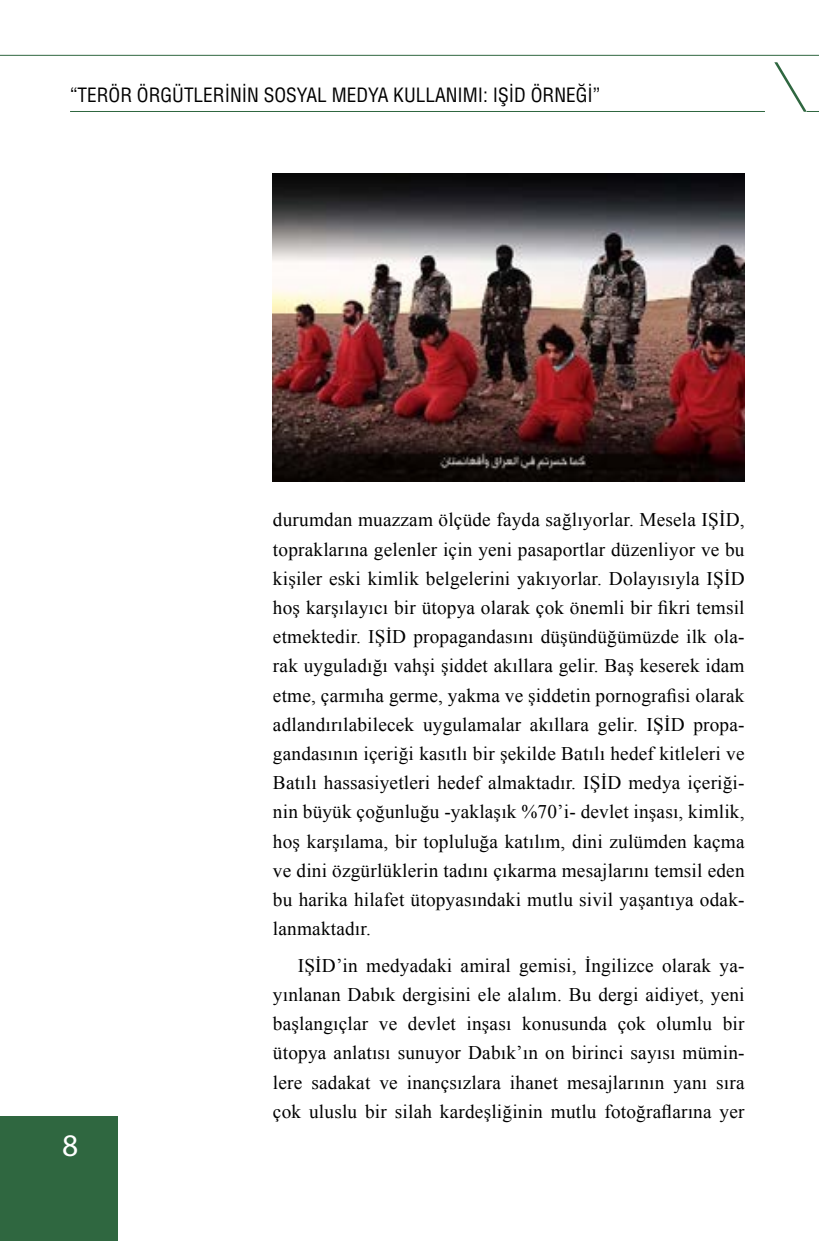
<style>
.page{position:relative;width:819px;height:1241px;background:#fff}
.page>*{position:absolute;margin:0;border:0;box-sizing:border-box;transform-origin:0 0}
.t1{font:31.5px "Myriad Pro";color:#fff}
.t2{font:19.25px/29.2px "Times New Roman";letter-spacing:.01em;color:#000;text-align:justify}
.t3{font:condensed 19.25px "Helvetica LT Std";color:#000}
</style>
<div class="page">
<hr style="left:0;top:55px;width:819px;height:1px;background:#2f6740">
<svg style="left:774px;top:62px;width:45px;height:50px"></svg>
<hr style="left:70px;top:111px;width:695px;height:1px;background:#2f6740">
<div style="left:0;top:1116px;width:117px;height:124px;background:#2f6740"></div>
<img style="left:273px;top:174px;width:471px;height:307px">
<p class="t3" style="left:70px;top:83px;width:532px">“TERÖR ÖRGÜTLERININ SOSYAL MEDYA KULLANIMI: IŞİ D ÖRNEĞI”</p>
<h1 class="t1" style="left:62px;top:1125px;width:18px">8</h1>
<p class="t2" style="left:273px;top:505px;width:473px">durumdan muazzam ölçüde fayda sağlıyorlar. Mesela IŞİD, topraklarına gelenler için yeni pasaportlar düzenliyor ve bu kişiler eski kimlik belgelerini yakıyorlar. Dolayısıyla IŞİD hoş karşılayıcı bir ütopya olarak çok önemli bir fikri temsil etmektedir. IŞİD propagandasını düşündüğümüzde ilk ola&shy;rak uyguladığı vahşi şiddet akıllara gelir. Baş keserek idam etme, çarmıha germe, yakma ve şiddetin pornografisi olarak adlandırılabilecek uygulamalar akıllara gelir. IŞİD propa&shy;gandasının içeriği kasıtlı bir şekilde Batılı hedef kitleleri ve Batılı hassasiyetleri hedef almaktadır. IŞİD medya içeriği&shy;nin büyük çoğunluğu -yaklaşık %70’i- devlet inşası, kimlik, hoş karşılama, bir topluluğa katılım, dini zulümden kaçma ve dini özgürlüklerin tadını çıkarma mesajlarını temsil eden bu harika hilafet ütopyasındaki mutlu sivil yaşantıya odak&shy;lanmaktadır.</p>
<p class="t2" style="left:273px;top:950px;width:473px;text-indent:25px">IŞİD’in medyadaki amiral gemisi, İngilizce olarak ya&shy;yınlanan Dabık dergisini ele alalım. Bu dergi aidiyet, yeni başlangıçlar ve devlet inşası konusunda çok olumlu bir ütopya anlatısı sunuyor Dabık’ın on birinci sayısı mümin&shy;lere sadakat ve inançsızlara ihanet mesajlarının yanı sıra çok uluslu bir silah kardeşliğinin mutlu fotoğraflarına yer</p>
</div>
